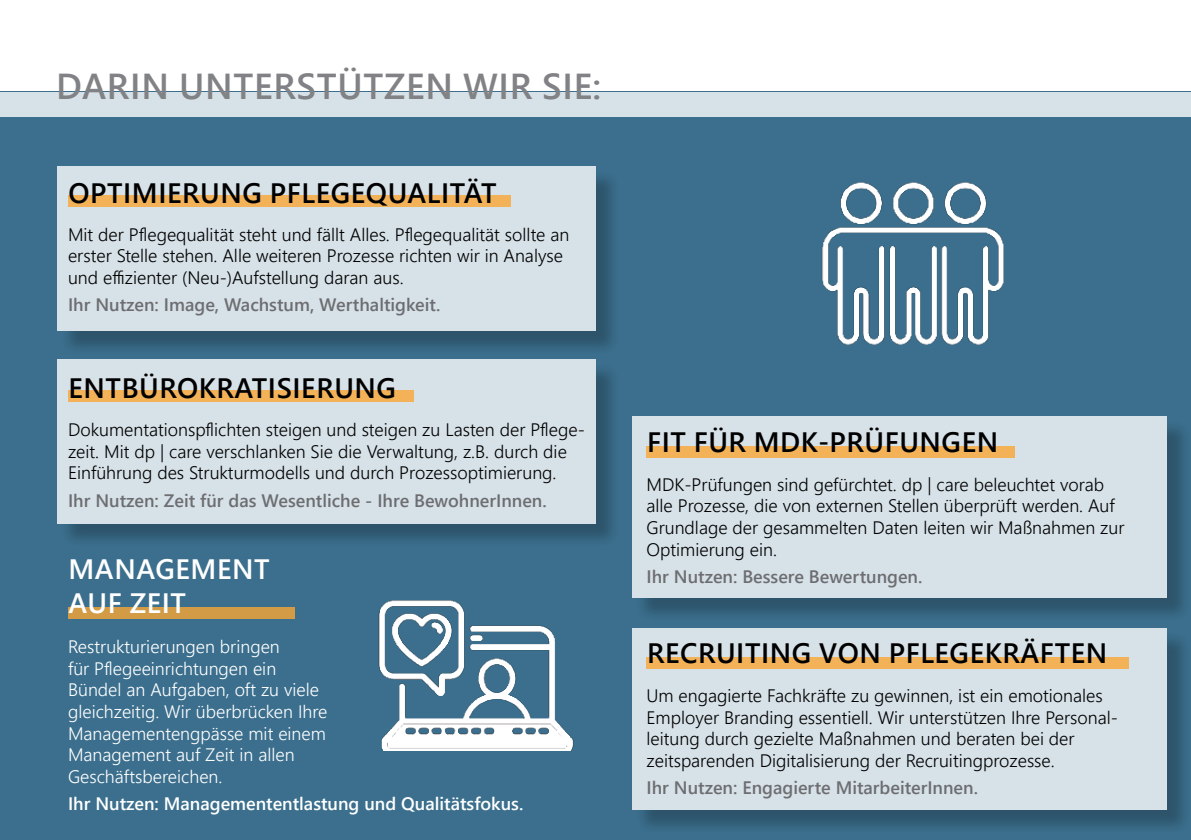
<style>
.page{position:relative;width:1191px;height:840px;background:#fff}
.page>*{position:absolute;margin:0;border:0;box-sizing:border-box;transform-origin:0 0}
.t1{font:600 36px "Segoe UI";letter-spacing:.02em;color:#808285}
.t2{font:600 28px "Segoe UI";letter-spacing:.02em;color:#000}
.t3{font:600 28px/33.6px "Segoe UI";letter-spacing:.02em;color:#fff}
.t4{font:300 18px/21.6px "Segoe UI";color:#000}
.t5{font:300 18px/21.6px "Segoe UI";color:#fff}
.t6{font:600 18px "Segoe UI";color:#6d6e71}
.t7{font:600 18px "Segoe UI";color:#fff}
</style>
<div class="page">
<div style="left:0;top:92px;width:1191px;height:747px;background:#3b6f8d"></div>
<img style="left:753px;top:116px;width:310px;height:229px">
<div style="left:0;top:92px;width:1191px;height:24px;background:#d7e2e8"></div>
<div style="left:60px;top:169px;width:560px;height:187px;background:#000;opacity:.3"></div>
<div style="left:57px;top:166px;width:538px;height:165px;background:#d7e2e8"></div>
<div style="left:68px;top:196px;width:442px;height:11px;background:#f3b258"></div>
<div style="left:635px;top:419px;width:556px;height:203px;background:#000;opacity:.3"></div>
<div style="left:632px;top:416px;width:535px;height:181px;background:#d7e2e8"></div>
<div style="left:60px;top:362px;width:560px;height:186px;background:#000;opacity:.3"></div>
<div style="left:57px;top:359px;width:538px;height:164px;background:#d7e2e8"></div>
<div style="left:68px;top:390px;width:346px;height:11px;background:#f3b258"></div>
<div style="left:646px;top:446px;width:369px;height:11px;background:#f3b258"></div>
<div style="left:635px;top:630px;width:556px;height:203px;background:#000;opacity:.3"></div>
<div style="left:632px;top:627px;width:535px;height:182px;background:#d7e2e8"></div>
<div style="left:646px;top:657px;width:482px;height:11px;background:#f3b258"></div>
<div style="left:68px;top:607px;width:227px;height:11px;background:#d39b45"></div>
<img style="left:332px;top:529px;width:282px;height:221px">
<h1 class="t1" style="left:56px;top:52px;width:547px">Darin unterstützen wir Sie:</h1>
<h2 class="t2" style="left:69px;top:166px;width:429px">optim ierung Pflegequalität</h2>
<p class="t4" style="left:68px;top:221px;width:503px">Mit der Pflegequalität steht und fällt Alles. Pflegequalität sollte an erster Stelle stehen. Alle weiteren Prozesse richten wir in Analyse und effizienter (Neu-)Aufstellung daran aus.</p>
<p class="t6" style="left:68px;top:287px;width:374px">I hr N utzen: I mage, Wachstum, Werthaltigkeit.</p>
<h2 class="t2" style="left:69px;top:361px;width:329px">Entbürokratisierung</h2>
<p class="t4" style="left:68px;top:417px;width:518px">Dokumentationspflichten steigen und steigen zu Lasten der Pflege&shy;zeit. Mit dp | care verschlanken Sie die Verwaltung, z.B. durch die<br>Einführung des Strukturmodells und durch Prozessoptimierung.</p>
<p class="t6" style="left:68px;top:483px;width:480px">I hr N utzen: Zeit für das Wesentliche - I hre BewohnerI nnen.</p>
<h2 class="t3" style="left:69px;top:550px;width:202px">managem ent<br>Auf Zeit</h2>
<p class="t5" style="left:68px;top:634px;width:261px">Restrukturierungen bringen<br>für Pflegeeinrichtungen ein<br>Bündel an Aufgaben, oft zu viele gleichzeitig. Wir überbrücken Ihre<br>Managementengpässe mit einem<br>Management auf Zeit in allen<br>Geschäftsbereichen.</p>
<p class="t7" style="left:68px;top:786px;width:457px">I hr N utzen: Managemententlastung und Qualitätsfokus.</p>
<h2 class="t2" style="left:647px;top:415px;width:353px">Fit für MDK-Prüfungen</h2>
<p class="t4" style="left:646px;top:471px;width:479px">MDK-Prüfungen sind gefürchtet. dp | care beleuchtet vorab alle Prozesse, die von externen Stellen überprüft werden. Auf Grundlage der gesammelten Daten leiten wir Maßnahmen zur Optimierung ein.</p>
<p class="t6" style="left:646px;top:559px;width:277px">I hr N utzen: Bessere Bewertungen.</p>
<h2 class="t2" style="left:647px;top:626px;width:462px">Recruiting von Pflegekräften</h2>
<p class="t4" style="left:646px;top:682px;width:473px">Um engagierte Fachkräfte zu gewinnen, ist ein emotionales Employer Branding essentiell. Wir unterstützen Ihre Personal&shy;leitung durch gezielte Maßnahmen und beraten bei der zeitsparenden Digitalisierung der Recruitingprozesse.</p>
<p class="t6" style="left:646px;top:770px;width:333px">I hr N utzen: Engagierte MitarbeiterI nnen.</p>
</div>
